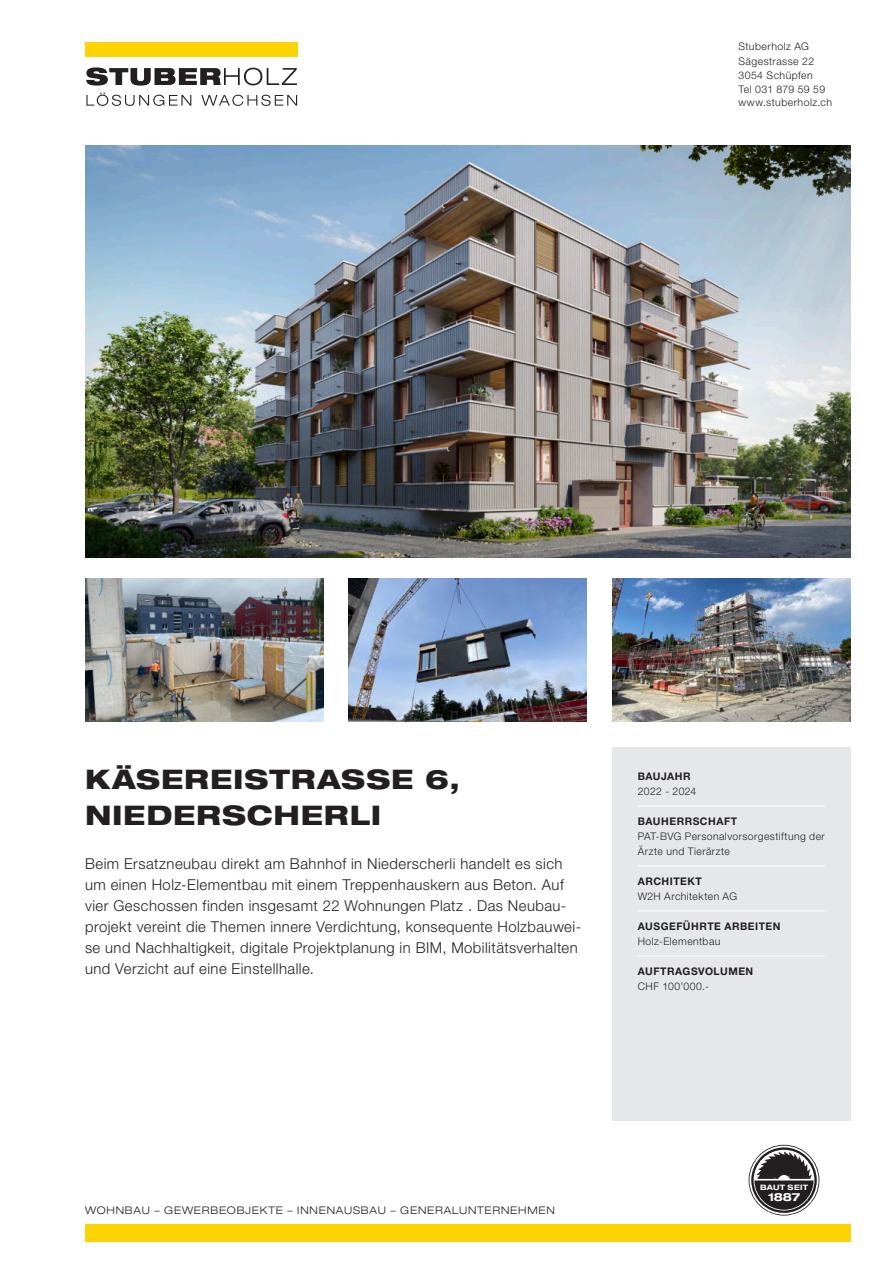
<style>
.page{position:relative;width:893px;height:1263px;background:#fff}
.page>*{position:absolute;margin:0;border:0;box-sizing:border-box;transform-origin:0 0}
.t1{font:800 expanded 27px/36px "Helvetica Neue LT Std";letter-spacing:.03em;color:#231f20}
.t2{font:300 15px/21px "Helvetica Neue LT Std";letter-spacing:.03em;color:#231f20}
.t3{font:700 expanded 11.25px "Helvetica Neue LT Std";color:#fff}
.t4{font:300 10.5px/14.2px "Helvetica Neue LT Std";letter-spacing:.045em;color:#231f20}
.t5{font:700 10.5px "Helvetica Neue LT Std";letter-spacing:.05em;color:#231f20}
.t6{font:300 expanded 10.5px "Helvetica Neue LT Std";letter-spacing:.075em;color:#231f20}
.t7{font:700 expanded 7.35px "Helvetica Neue LT Std";letter-spacing:.04em;color:#fff}
</style>
<div class="page">
<div style="left:612px;top:747px;width:238px;height:373px;background:#e6e7e9"></div>
<hr style="left:638px;top:805px;width:187px;height:1px;background:#fff">
<hr style="left:638px;top:865px;width:187px;height:1px;background:#fff">
<hr style="left:638px;top:910px;width:187px;height:1px;background:#fff">
<hr style="left:638px;top:955px;width:187px;height:1px;background:#fff">
<img style="left:85px;top:578px;width:238px;height:143px">
<img style="left:349px;top:578px;width:238px;height:143px">
<img style="left:612px;top:578px;width:238px;height:143px">
<div style="left:85px;top:1224px;width:765px;height:18px;background:#fed304"></div>
<svg style="left:749px;top:1145px;width:70px;height:70px"></svg>
<svg style="left:86px;top:67px;width:211px;height:19px"></svg>
<div style="left:85px;top:43px;width:213px;height:14px;background:#fed304"></div>
<svg style="left:86px;top:93px;width:105px;height:13px"></svg>
<svg style="left:201px;top:95px;width:96px;height:11px"></svg>
<img style="left:85px;top:146px;width:765px;height:412px">
<p class="t4" style="left:738px;top:40px;width:88px">Stuberholz AG<br>Sägestrasse 22<br>3054 Schüpfen<br>Tel 031 879 59 59</p>
<p class="t4" style="left:738px;top:95px;width:95px">www.stuberholz.ch</p>
<h1 class="t1" style="left:85px;top:762px;width:377px">KÄSEREISTRASSE 6,<br>NIEDERSCHERLI</h1>
<p class="t5" style="left:638px;top:770px;width:54px">BAUJAHR</p>
<p class="t4" style="left:638px;top:784px;width:60px">2022 - 2024</p>
<p class="t5" style="left:638px;top:815px;width:101px">BAUHERRSCHAFT</p>
<p class="t4" style="left:638px;top:829px;width:189px;line-height:15px">PAT-BVG Personalvorsorgestiftung der<br>Ärzte und Tierärzte</p>
<p class="t5" style="left:638px;top:875px;width:66px">ARCHITEKT</p>
<p class="t4" style="left:638px;top:889px;width:101px">W2H Architekten AG</p>
<p class="t5" style="left:638px;top:920px;width:144px">AUSGEFÜHRTE ARBEITEN</p>
<p class="t4" style="left:638px;top:934px;width:84px">Holz-Elementbau</p>
<p class="t5" style="left:638px;top:965px;width:117px">AUFTRAGSVOLUMEN</p>
<p class="t4" style="left:638px;top:979px;width:73px">CHF 100’000.-</p>
<p class="t2" style="left:85px;top:854px;width:498px">Beim Ersatzneubau direkt am Bahnhof in Niederscherli handelt es sich um einen Holz-Elementbau mit einem Treppenhauskern aus Beton. Auf vier Geschossen finden insgesamt 22 Wohnungen Platz . Das Neubau&shy;projekt vereint die Themen innere Verdichtung, konsequente Holzbauwei&shy;se und Nachhaltigkeit, digitale Projektplanung in BIM, Mobilitätsverhalten und Verzicht auf eine Einstellhalle.</p>
<p class="t6" style="left:85px;top:1204px;width:471px">WOHNBAU – GEWERBEOBJEKTE – INNENAUSBAU – GENERALUNTERNEHMEN</p>
<p class="t7" style="left:760px;top:1183px;width:50px">BAUT SEIT</p>
<p class="t3" style="left:768px;top:1191px;width:34px">1887</p>
</div>
